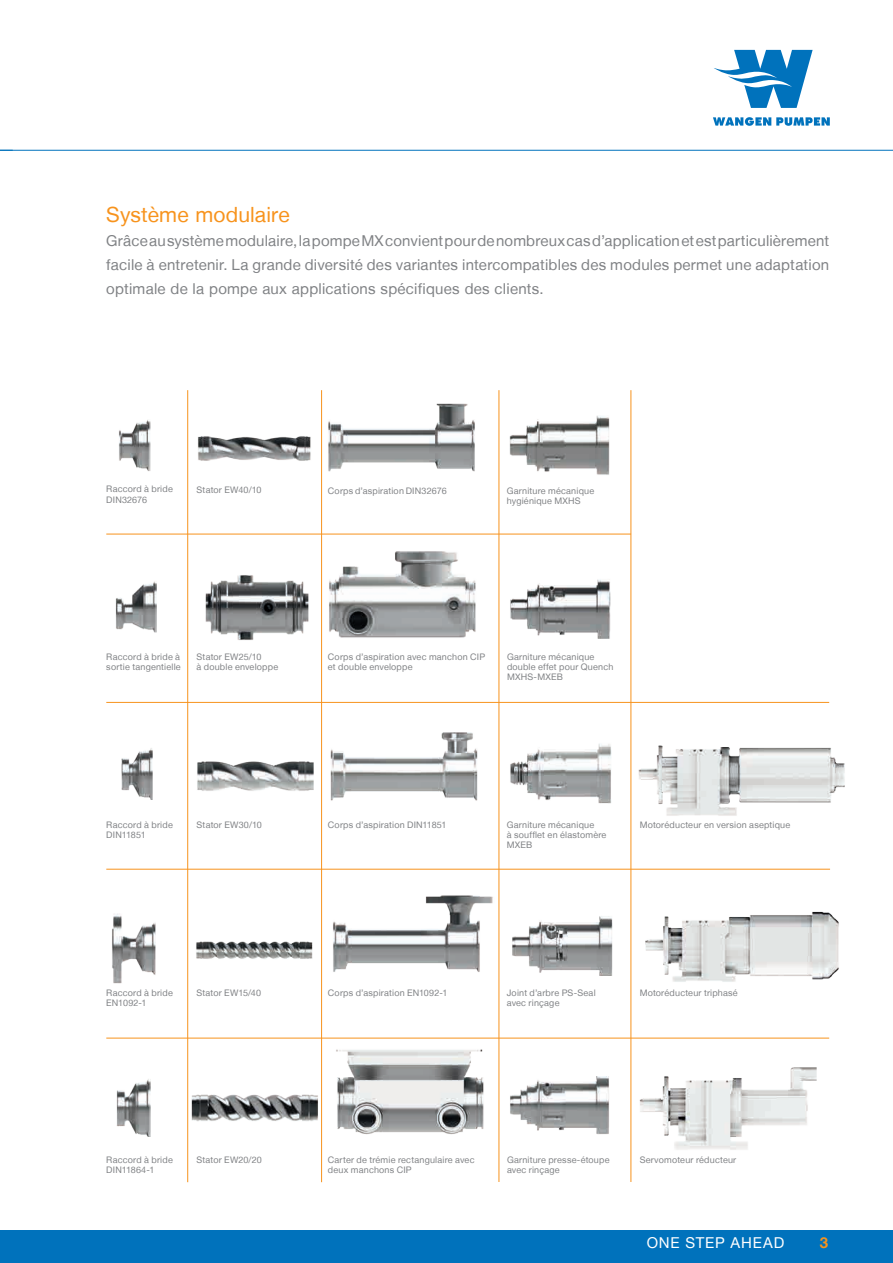
<style>
.page{position:relative;width:893px;height:1263px;background:#fff}
.page>*{position:absolute;margin:0;border:0;box-sizing:border-box;transform-origin:0 0}
.t1{font:21px "Helvetica Neue LT";letter-spacing:.01em;color:#f7931d}
.t2{font:15px/24px "Helvetica Neue LT";letter-spacing:.015em;color:#808285;text-align:justify}
.t3{font:15px "Helvetica Neue LT";letter-spacing:.055em;color:#fff}
.t4{font:700 15px "Helvetica Neue LT";color:#f7931d}
.t5{font:9px/10.1px "Helvetica Neue LT";letter-spacing:.02em;color:#808285}
</style>
<div class="page">
<hr style="left:0;top:150px;width:893px;height:1px;background:#0072bc">
<svg style="left:713px;top:117px;width:117px;height:9px"></svg>
<svg style="left:714px;top:50px;width:99px;height:58px"></svg>
<div style="left:0;top:1230px;width:893px;height:33px;background:#0072bc"></div>
<hr style="left:187px;top:390px;width:1px;height:792px;background:#f7931d">
<hr style="left:321px;top:390px;width:1px;height:792px;background:#f7931d">
<hr style="left:630px;top:390px;width:1px;height:792px;background:#f7931d">
<hr style="left:499px;top:390px;width:1px;height:792px;background:#f7931d">
<hr style="left:106px;top:702px;width:723px;height:1px;background:#f7931d">
<hr style="left:106px;top:869px;width:724px;height:1px;background:#f7931d">
<hr style="left:106px;top:1038px;width:723px;height:1px;background:#f7931d">
<hr style="left:106px;top:534px;width:525px;height:1px;background:#f7931d">
<img style="left:119px;top:420px;width:31px;height:51px">
<img style="left:115px;top:581px;width:41px;height:52px">
<img style="left:121px;top:748px;width:31px;height:52px">
<img style="left:112px;top:913px;width:43px;height:70px">
<img style="left:117px;top:1079px;width:34px;height:57px">
<img style="left:191px;top:1094px;width:127px;height:27px">
<img style="left:336px;top:1049px;width:148px;height:86px">
<img style="left:333px;top:895px;width:160px;height:77px">
<img style="left:330px;top:732px;width:148px;height:69px">
<img style="left:329px;top:551px;width:147px;height:87px">
<img style="left:510px;top:579px;width:100px;height:59px">
<img style="left:509px;top:415px;width:101px;height:60px">
<img style="left:510px;top:743px;width:102px;height:60px">
<img style="left:512px;top:916px;width:101px;height:60px">
<img style="left:639px;top:1067px;width:177px;height:83px">
<img style="left:645px;top:911px;width:194px;height:71px">
<img style="left:510px;top:1076px;width:99px;height:59px">
<img style="left:328px;top:403px;width:147px;height:69px">
<img style="left:196px;top:941px;width:117px;height:18px">
<img style="left:197px;top:761px;width:117px;height:30px">
<img style="left:205px;top:575px;width:104px;height:65px">
<img style="left:198px;top:436px;width:113px;height:25px">
<img style="left:631px;top:743px;width:31px;height:64px">
<img style="left:662px;top:746px;width:183px;height:70px">
<h1 class="t1" style="left:106px;top:202px;width:185px">Système modulaire</h1>
<p class="t2" style="left:106px;top:228px;width:724px">Grâce au système modulaire, la pompe MX convient pour de nombreux cas d’application et est particulièrement facile à entretenir. La grande diversité des variantes intercompatibles des modules permet une adaptation optimale de la pompe aux applications spécifiques des clients.</p>
<p class="t5" style="left:106px;top:484px;width:68px;line-height:10.5px">Raccord à bride<br>DIN32676</p>
<p class="t5" style="left:197px;top:484px;width:66px">Stator EW40/10</p>
<p class="t5" style="left:328px;top:485px;width:120px">Corps d’aspiration DIN32676</p>
<p class="t5" style="left:507px;top:485px;width:89px;line-height:10.5px">Garniture mécanique hygiénique MXHS</p>
<p class="t5" style="left:106px;top:651px;width:76px">Raccord à bride à sortie tangentielle</p>
<p class="t5" style="left:197px;top:651px;width:83px">Stator EW25/10<br>à double enveloppe</p>
<p class="t5" style="left:328px;top:651px;width:159px">Corps d’aspiration avec manchon CIP et double enveloppe</p>
<p class="t5" style="left:507px;top:651px;width:108px">Garniture mécanique double effet pour Quench<br>MXHS-MXEB</p>
<p class="t5" style="left:106px;top:820px;width:68px">Raccord à bride<br>DIN11851</p>
<p class="t5" style="left:197px;top:820px;width:67px">Stator EW30/10</p>
<p class="t5" style="left:328px;top:820px;width:120px">Corps d’aspiration DIN11851</p>
<p class="t5" style="left:507px;top:820px;width:101px">Garniture mécanique<br>à soufflet en élastomère<br>MXEB</p>
<p class="t5" style="left:640px;top:820px;width:152px">Motoréducteur en version aseptique</p>
<p class="t5" style="left:106px;top:988px;width:68px">Raccord à bride<br>EN1092-1</p>
<p class="t5" style="left:196px;top:988px;width:66px">Stator EW15/40</p>
<p class="t5" style="left:328px;top:988px;width:121px">Corps d’aspiration EN1092-1</p>
<p class="t5" style="left:507px;top:988px;width:90px">Joint d’arbre PS-Seal avec rinçage</p>
<p class="t5" style="left:640px;top:988px;width:100px">Motoréducteur triphasé</p>
<p class="t5" style="left:106px;top:1155px;width:68px">Raccord à bride<br>DIN11864-1</p>
<p class="t5" style="left:196px;top:1155px;width:67px">Stator EW20/20</p>
<p class="t5" style="left:328px;top:1155px;width:148px">Carter de trémie rectangulaire avec deux manchons CIP</p>
<p class="t5" style="left:507px;top:1155px;width:104px">Garniture presse-étoupe avec rinçage</p>
<p class="t5" style="left:640px;top:1155px;width:98px">Servomoteur réducteur</p>
<h2 class="t3" style="left:647px;top:1233px;width:139px">ONE STEP AHEAD</h2>
<h2 class="t4" style="left:820px;top:1233px;width:10px">3</h2>
</div>
